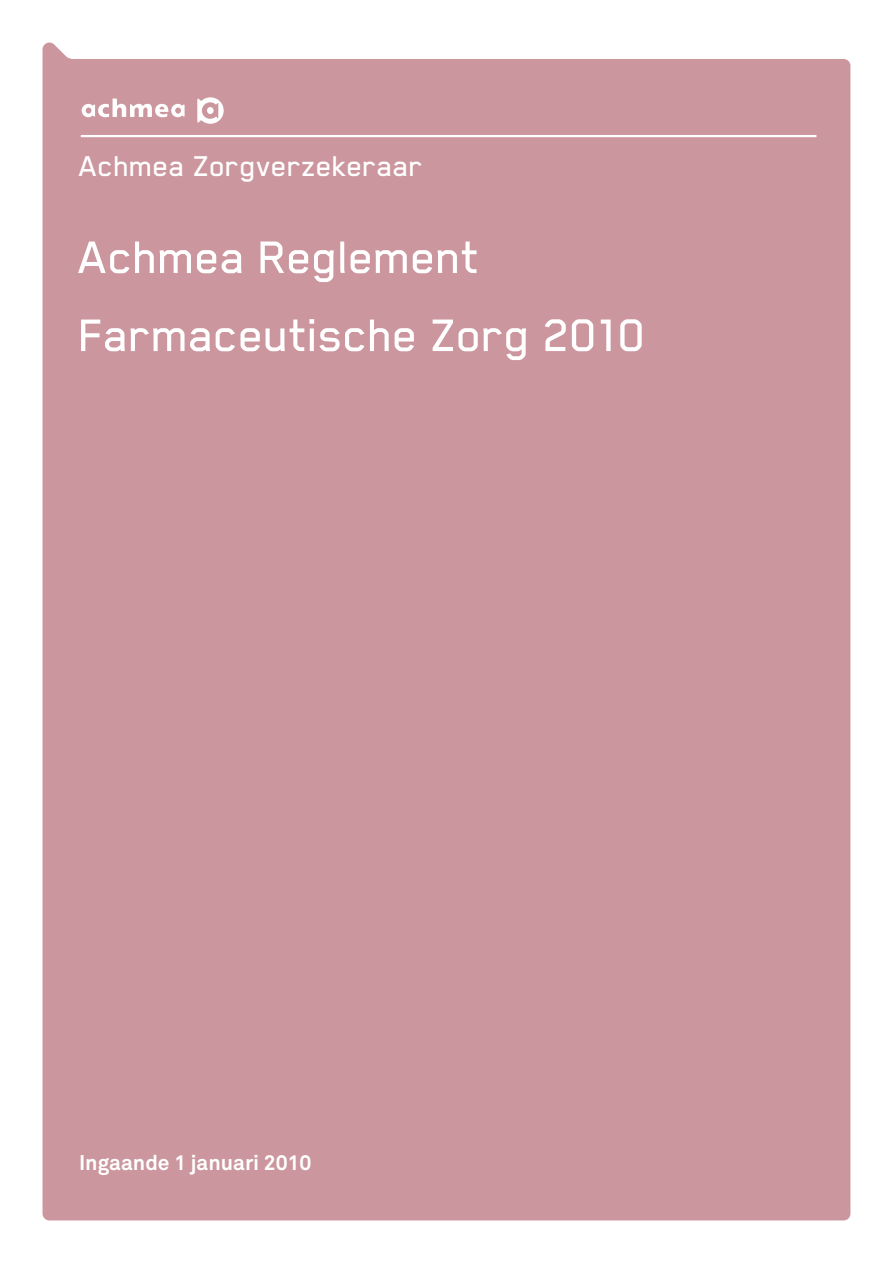
<style>
.page{position:relative;width:893px;height:1263px;background:#fff}
.page>*{position:absolute;margin:0;border:0;box-sizing:border-box;transform-origin:0 0}
.t1{font:500 52.5px/78px "Blender Pro";letter-spacing:-.005em;color:#fff}
.t2{font:500 33px "Blender Pro";color:#fff}
.t3{font:700 21px "Akkurat";color:#fff}
</style>
<div class="page">
<div style="left:43px;top:43px;width:807px;height:1177px;background:#cb969d"></div>
<svg style="left:82px;top:99px;width:103px;height:18px"></svg>
<svg style="left:197px;top:97px;width:27px;height:27px"></svg>
<div style="left:207px;top:107px;width:7px;height:7px;background:#fff;border-radius:50%"></div>
<hr style="left:81px;top:135px;width:735px;height:2px;background:#fff">
<p class="t2" style="left:80px;top:147px;width:345px">Achmea Zorgverzekeraar</p>
<p class="t1" style="left:80px;top:216px;width:568px">Achmea Reglement<br>Farmaceutische Zorg 2010</p>
<p class="t3" style="left:79px;top:1149px;width:234px">Ingaande 1 januari 2010</p>
</div>
